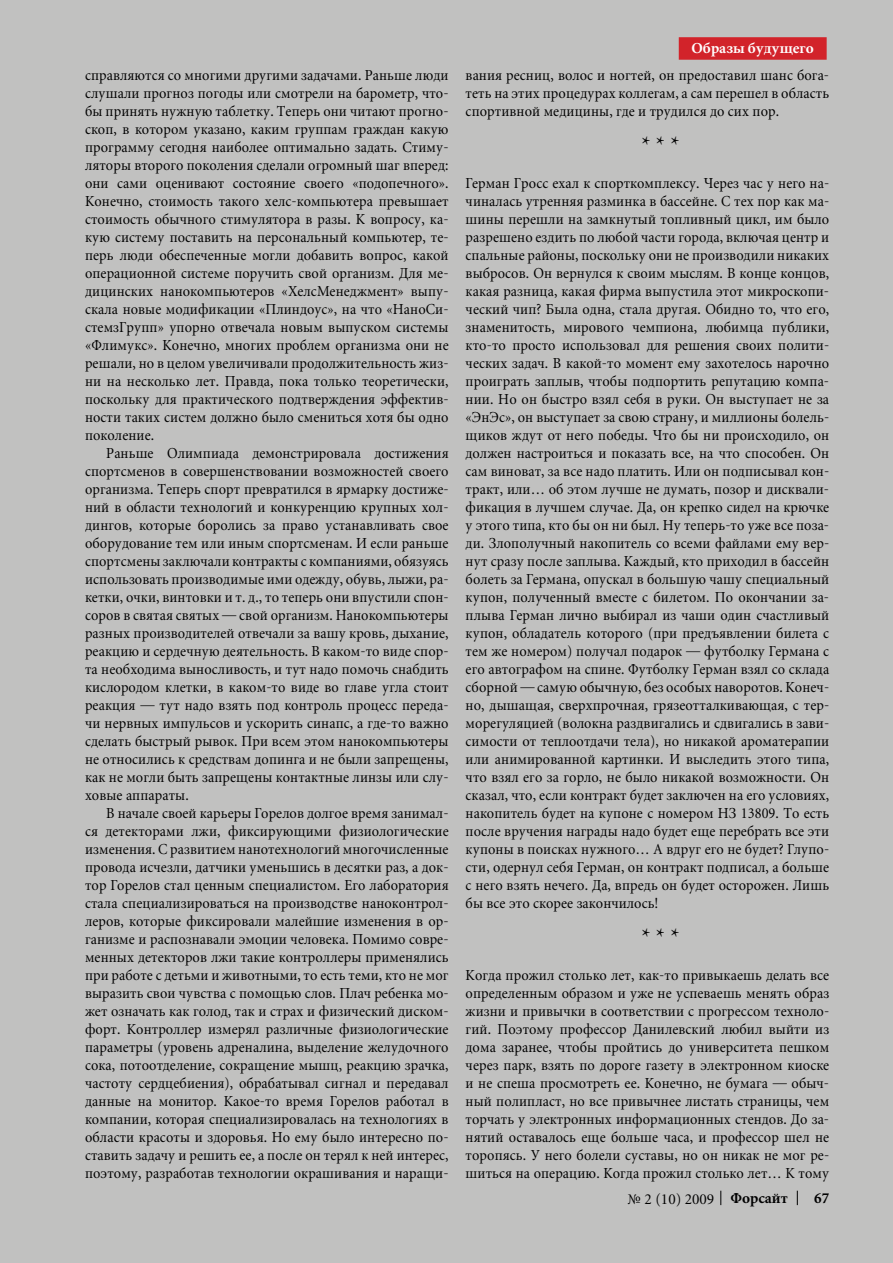
<style>
.page{position:relative;width:893px;height:1263px;background:#c1c1c0}
.page>*{position:absolute;margin:0;border:0;box-sizing:border-box;transform-origin:0 0}
.t1{font:22.5px "Miniature";color:#000;scale:.93 1}
.t2{font:15px/18px "Miniature";letter-spacing:.005em;color:#000;text-align:justify;scale:.93 1}
.t3{font:15px "Miniature";letter-spacing:.005em;color:#000}
.t4{font:700 15px "Miniature";color:#fff}
.t5{font:700 15px "Miniature";color:#000}
.s1{font-weight:700}
</style>
<div class="page">
<svg style="left:720px;top:1191px;width:1px;height:14px"></svg>
<svg style="left:797px;top:1191px;width:1px;height:14px"></svg>
<div style="left:679px;top:37px;width:148px;height:23px;background:#d2232a"></div>
<p class="t2" style="left:85px;top:66px;width:392px">справляются со многими другими задачами. Раньше люди слушали прогноз погоды или смотрели на барометр, что&shy;бы принять нужную таблетку. Теперь они читают прогно&shy;скоп, в котором указано, каким группам граждан какую программу сегодня наиболее оптимально задать. Стиму&shy;ляторы второго поколения сделали огромный шаг вперед: они сами оценивают состояние своего «подопечного».<br>Конечно, стоимость такого хелс-компьютера превышает стоимость обычного стимулятора в разы. К вопросу, ка&shy;кую систему поставить на персональный компьютер, те&shy;перь люди обеспеченные могли добавить вопрос, какой операционной системе поручить свой организм. Для ме&shy;дицинских нанокомпьютеров «ХелсМенеджмент» выпу&shy;скала новые модификации «Плиндоус», на что «НаноСи&shy;стемзГрупп» упорно отвечала новым выпуском системы «Флимукс». Конечно, многих проблем организма они не решали, но в целом увеличивали продолжительность жиз&shy;ни на несколько лет. Правда, пока только теоретически, поскольку для практического подтверждения эффектив&shy;ности таких систем должно было смениться хотя бы одно поколение.</p>
<p class="t2" style="left:85px;top:444px;width:392px;text-indent:21px">Раньше Олимпиада демонстрировала достижения спортсменов в совершенствовании возможностей своего организма. Теперь спорт превратился в ярмарку достиже&shy;ний в области технологий и конкуренцию крупных хол&shy;дингов, которые боролись за право устанавливать свое оборудование тем или иным спортсменам. И если раньше спортсмены заключали контракты с компаниями, обязуясь использовать производимые ими одежду, обувь, лыжи, ра&shy;кетки, очки, винтовки и т. д., то теперь они впустили спон&shy;соров в святая святых — свой организм. Нанокомпьютеры разных производителей отвечали за вашу кровь, дыхание, реакцию и сердечную деятельность. В каком-то виде спор&shy;та необходима выносливость, и тут надо помочь снабдить кислородом клетки, в каком-то виде во главе угла стоит реакция — тут надо взять под контроль процесс переда&shy;чи нервных импульсов и ускорить синапс, а где-то важно сделать быстрый рывок. При всем этом нанокомпьютеры не относились к средствам допинга и не были запрещены, как не могли быть запрещены контактные линзы или слу&shy;ховые аппараты.</p>
<p class="t2" style="left:85px;top:804px;width:392px;text-indent:21px">В начале своей карьеры Горелов долгое время занимал&shy;ся детекторами лжи, фиксирующими физиологические изменения. С развитием нанотехнологий многочисленные провода исчезли, датчики уменьшись в десятки раз, а док&shy;тор Горелов стал ценным специалистом. Его лаборатория стала специализироваться на производстве наноконтрол&shy;леров, которые фиксировали малейшие изменения в ор&shy;ганизме и распознавали эмоции человека. Помимо совре&shy;менных детекторов лжи такие контроллеры применялись при работе с детьми и животными, то есть теми, кто не мог выразить свои чувства с помощью слов. Плач ребенка мо&shy;жет означать как голод, так и страх и физический диском&shy;форт. Контроллер измерял различные физиологические параметры (уровень адреналина, выделение желудочного сока, потоотделение, сокращение мышц, реакцию зрачка, частоту сердцебиения), обрабатывал сигнал и передавал данные на монитор. Какое-то время Горелов работал в компании, которая специализировалась на технологиях в области красоты и здоровья. Но ему было интересно по&shy;ставить задачу и решить ее, а после он терял к ней интерес, поэтому, разработав технологии окрашивания и наращи-</p>
<p class="t4" style="left:691px;top:41px;width:124px">Образы будущего</p>
<p class="t2" style="left:466px;top:66px;width:392px">вания ресниц, волос и ногтей, он предоставил шанс бога&shy;теть на этих процедурах коллегам, а сам перешел в область спортивной медицины, где и трудился до сих пор.</p>
<h1 class="t1" style="left:642px;top:133px;width:42px">* * *</h1>
<p class="t2" style="left:466px;top:174px;width:392px">Герман Гросс ехал к спорткомплексу. Через час у него на&shy;чиналась утренняя разминка в бассейне. С тех пор как ма&shy;шины перешли на замкнутый топливный цикл, им было разрешено ездить по любой части города, включая центр и спальные районы, поскольку они не производили никаких выбросов. Он вернулся к своим мыслям. В конце концов, какая разница, какая фирма выпустила этот микроскопи&shy;ческий чип? Была одна, стала другая. Обидно то, что его, знаменитость, мирового чемпиона, любимца публики, кто-то просто использовал для решения своих полити&shy;ческих задач. В какой-то момент ему захотелось нарочно проиграть заплыв, чтобы подпортить репутацию компа&shy;нии. Но он быстро взял себя в руки. Он выступает не за «ЭнЭс», он выступает за свою страну, и миллионы болель&shy;щиков ждут от него победы. Что бы ни происходило, он должен настроиться и показать все, на что способен. Он сам виноват, за все надо платить. Или он подписывал кон&shy;тракт, или… об этом лучше не думать, позор и дисквали&shy;фикация в лучшем случае. Да, он крепко сидел на крючке у этого типа, кто бы он ни был. Ну теперь-то уже все поза&shy;ди. Злополучный накопитель со всеми файлами ему вер&shy;нут сразу после заплыва. Каждый, кто приходил в бассейн болеть за Германа, опускал в большую чашу специальный купон, полученный вместе с билетом. По окончании за&shy;плыва Герман лично выбирал из чаши один счастливый купон, обладатель которого (при предъявлении билета с тем же номером) получал подарок — футболку Германа с его автографом на спине. Футболку Герман взял со склада сборной — самую обычную, без особых наворотов. Конеч&shy;но, дышащая, сверхпрочная, грязеотталкивающая, с тер&shy;морегуляцией (волокна раздвигались и сдвигались в зави&shy;симости от теплоотдачи тела), но никакой ароматерапии или анимированной картинки. И выследить этого типа, что взял его за горло, не было никакой возможности. Он сказал, что, если контракт будет заключен на его условиях, накопитель будет на купоне с номером НЗ 13809. То есть после вручения награды надо будет еще перебрать все эти купоны в поисках нужного… А вдруг его не будет? Глупо&shy;сти, одернул себя Герман, он контракт подписал, а больше с него взять нечего. Да, впредь он будет осторожен. Лишь бы все это скорее закончилось!</p>
<h1 class="t1" style="left:642px;top:925px;width:42px">* * *</h1>
<p class="t2" style="left:466px;top:966px;width:392px">Когда прожил столько лет, как-то привыкаешь делать все определенным образом и уже не успеваешь менять образ жизни и привычки в соответствии с прогрессом техноло&shy;гий. Поэтому профессор Данилевский любил выйти из дома заранее, чтобы пройтись до университета пешком через парк, взять по дороге газету в электронном киоске и не спеша просмотреть ее. Конечно, не бумага — обыч&shy;ный полипласт, но все привычнее листать страницы, чем торчать у электронных информационных стендов. До за&shy;нятий оставалось еще больше часа, и профессор шел не торопясь. У него болели суставы, но он никак не мог ре&shy;шиться на операцию. Когда прожил столько лет… К тому</p>
<p class="t3" style="left:628px;top:1191px;width:162px">№ 2 (10) 2009 <span class="s1">Форсайт</span></p>
<p class="t5" style="left:814px;top:1191px;width:16px">67</p>
</div>
